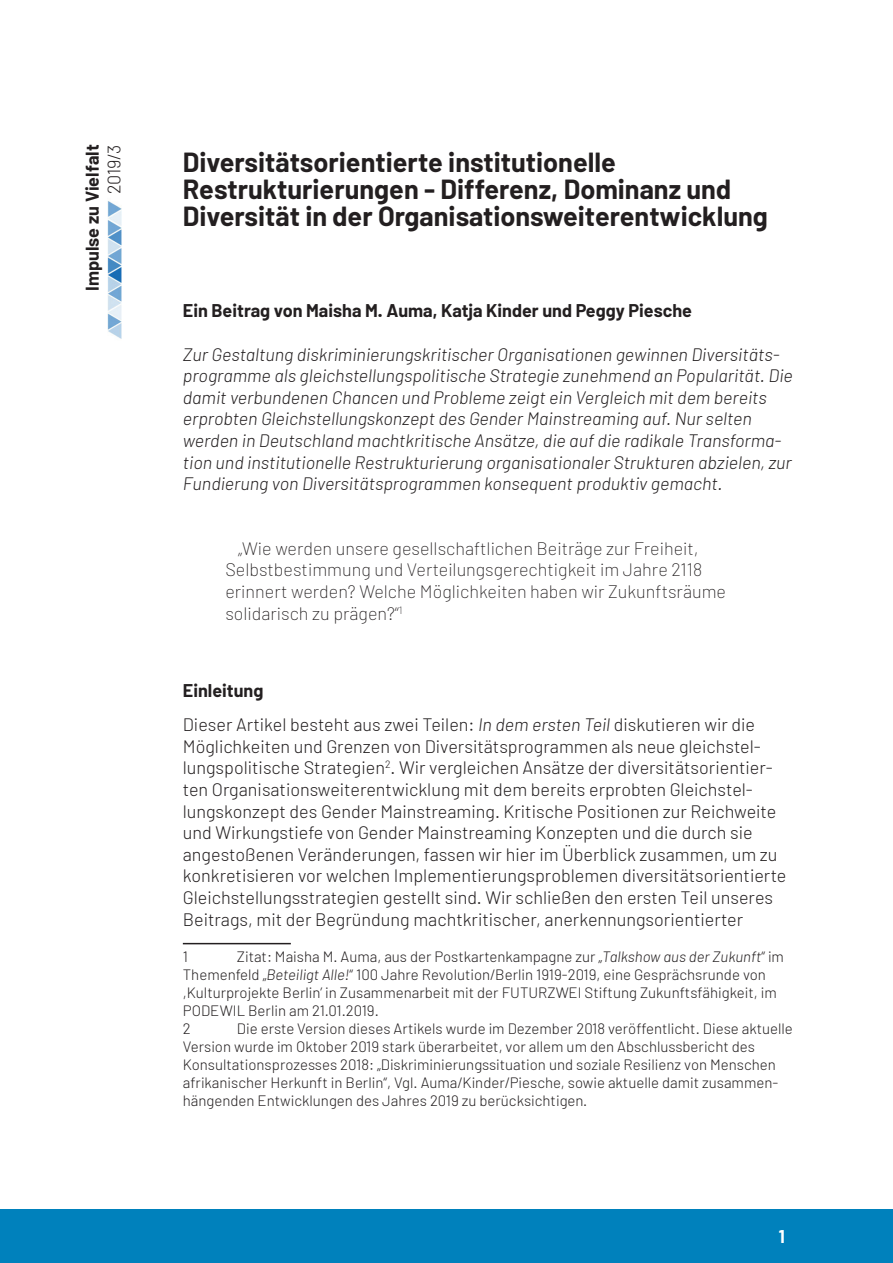
<style>
.page{position:relative;width:893px;height:1263px;background:#fff}
.page>*{position:absolute;margin:0;border:0;box-sizing:border-box;transform-origin:0 0}
.t1{font:700 27px/27px "Barlow";color:#231f20}
.t2{font:300 18px/21.6px "Barlow";color:#231f20}
.t3{font:italic 300 18px/21.6px "Barlow";color:#231f20}
.quote{font:200 18px/21.6px "Barlow";color:#231f20}
.Headlines{font:700 18px "Barlow";color:#231f20}
.t4{font:700 18px "Barlow";color:#fff}
.footnote_new{font:300 15px/18px "Barlow";color:#231f20}
.s1{font-style:italic}
</style>
<div class="page">
<hr style="left:183px;top:943px;width:108px;height:1px;background:#231f20">
<img style="left:107px;top:201px;width:15px;height:138px">
<div style="left:0;top:1210px;width:893px;height:53px;background:#0081bc"></div>
<p class="Headlines" style="left:81px;top:291px;width:148px;rotate:-90deg">Impulse zu Vielfalt</p>
<p class="t2" style="left:103px;top:194px;width:51px;rotate:-90deg">2019/3</p>
<p class="t1" style="left:183px;top:148px;width:435px">Diversitätsorientierte institutionelle</p>
<p class="t1" style="left:183px;top:175px;width:586px">Restrukturierungen - Differenz, Dominanz und<br>Diversität in der Organisationsweiterentwicklung</p>
<p class="Headlines" style="left:183px;top:300px;width:511px">Ein Beitrag von Maisha M. Auma, Katja Kinder und Peggy Piesche</p>
<p class="t3" style="left:183px;top:343px;width:611px">Zur Gestaltung diskriminierungskritischer Organisationen gewinnen Diversitäts&shy;programme als gleichstellungspolitische Strategie zunehmend an Popularität. Die damit verbundenen Chancen und Probleme zeigt ein Vergleich mit dem bereits erprobten Gleichstellungskonzept des Gender Mainstreaming auf. Nur selten werden in Deutschland machtkritische Ansätze, die auf die radikale Transforma&shy;tion und institutionelle Restrukturierung organisationaler Strukturen abzielen, zur Fundierung von Diversitätsprogrammen konsequent produktiv gemacht.</p>
<p class="quote" style="left:225px;top:537px;width:502px;text-indent:13px">„Wie werden unsere gesellschaftlichen Beiträge zur Freiheit, Selbstbestimmung und Verteilungsgerechtigkeit im Jahre 2118 erinnert werden? Welche Möglichkeiten haben wir Zukunftsräume solidarisch zu prägen?“<sup>1</sup></p>
<p class="Headlines" style="left:183px;top:679px;width:82px">Einleitung</p>
<p class="t2" style="left:183px;top:713px;width:605px">Dieser Artikel besteht aus zwei Teilen: <span class="s1">In dem ersten Teil</span> diskutieren wir die Möglichkeiten und Grenzen von Diversitätsprogrammen als neue gleichstel&shy;lungspolitische Strategien<sup>2</sup>. Wir vergleichen Ansätze der diversitätsorientier&shy;ten Organisationsweiterentwicklung mit dem bereits erprobten Gleichstel&shy;lungskonzept des Gender Mainstreaming. Kritische Positionen zur Reichweite und Wirkungstiefe von Gender Mainstreaming Konzepten und die durch sie angestoßenen Veränderungen, fassen wir hier im Überblick zusammen, um zu konkretisieren vor welchen Implementierungsproblemen diversitätsorientierte Gleichstellungsstrategien gestellt sind. Wir schließen den ersten Teil unseres Beitrags, mit der Begründung machtkritischer, anerkennungsorientierter</p>
<p class="footnote_new" style="left:183px;top:947px;width:7px">1</p>
<p class="footnote_new" style="left:183px;top:947px;width:603px;text-indent:54px">Zitat: Maisha M. Auma, aus der Postkartenkampagne zur „<span class="s1">Talkshow aus der Zukunft</span>“ im Themenfeld „<span class="s1">Beteiligt Alle!</span>“ 100 Jahre Revolution/Berlin 1919-2019, eine Gesprächsrunde von ,Kulturprojekte Berlin’ in Zusammenarbeit mit der FUTURZWEI Stiftung Zukunftsfähigkeit, im PODEWIL Berlin am 21.01.2019.</p>
<p class="footnote_new" style="left:183px;top:1019px;width:9px">2</p>
<p class="footnote_new" style="left:183px;top:1019px;width:612px;text-indent:54px">Die erste Version dieses Artikels wurde im Dezember 2018 veröffentlicht. Diese aktuelle Version wurde im Oktober 2019 stark überarbeitet, vor allem um den Abschlussbericht des Konsultationsprozesses 2018: „Diskriminierungssituation und soziale Resilienz von Menschen afrikanischer Herkunft in Berlin“, Vgl. Auma/Kinder/Piesche, sowie aktuelle damit zusammen&shy;hängenden Entwicklungen des Jahres 2019 zu berücksichtigen.</p>
<p class="t4" style="left:779px;top:1225px;width:8px">1</p>
</div>
